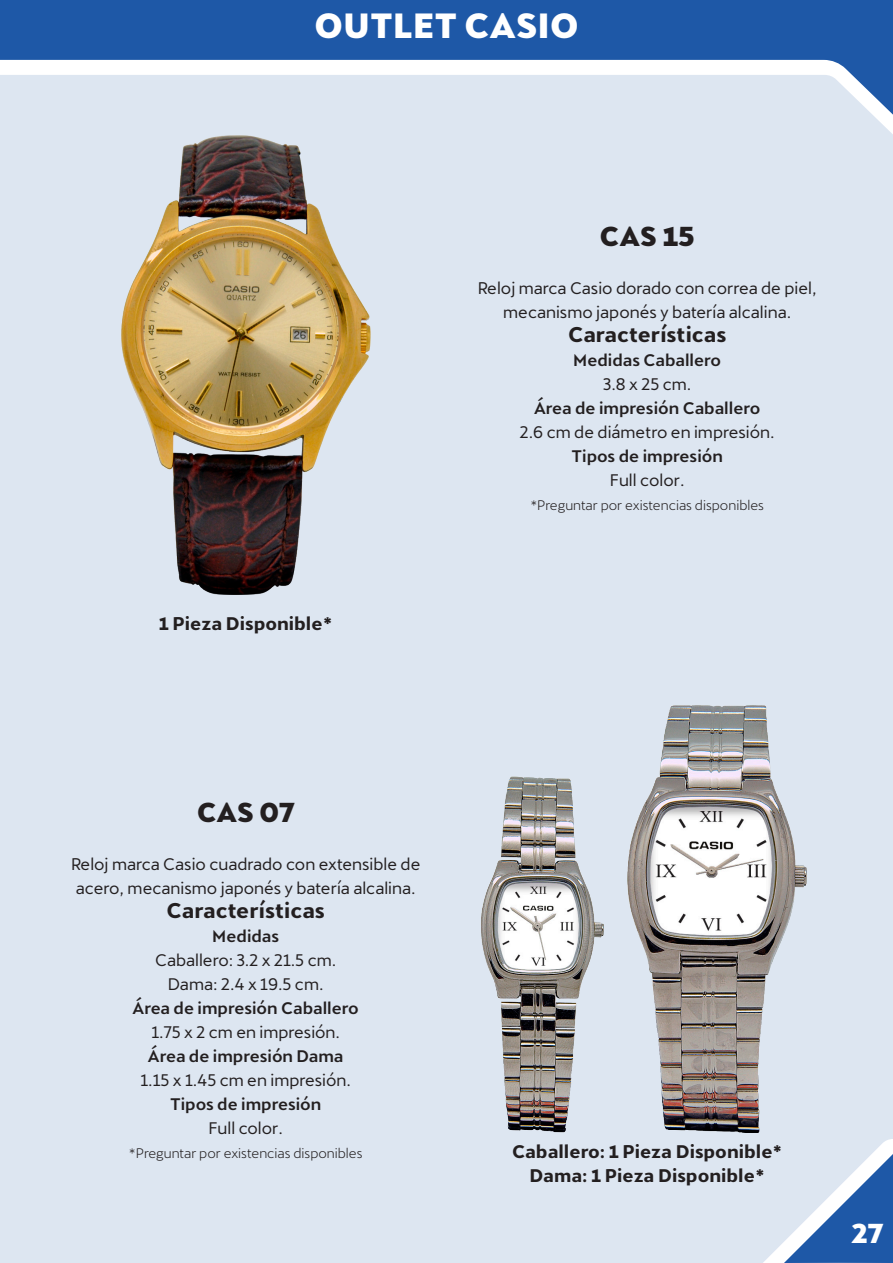
<style>
.page{position:relative;width:893px;height:1263px;background:#fff}
.page>*{position:absolute;margin:0;border:0;box-sizing:border-box;transform-origin:0 0}
.t1{font:800 34.5px "Cupra";color:#fff}
.Titulo{font:800 27px "Cupra";color:#231f20}
.t2{font:800 27px "Cupra";color:#fff}
.t3{font:700 21px "Cupra";color:#231f20}
.t4{font:700 18px "Cupra";color:#231f20}
.Texto{font:16.5px/24px "Cupra";color:#231f20;text-align:center}
.Texto_Negritas{font:500 16.5px "Cupra";color:#231f20}
.Titulo-2{font:13.5px "Cupra";color:#231f20}
</style>
<div class="page">
<svg style="left:1px;top:0;width:892px;height:75px;fill:#1e58a7"></svg>
<svg style="left:0;top:0;width:1px;height:60px"></svg>
<div style="left:0;top:75px;width:893px;height:1188px;background:#dde6f1"></div>
<img style="left:101px;top:126px;width:289px;height:480px">
<img style="left:614px;top:702px;width:206px;height:432px">
<img style="left:475px;top:774px;width:133px;height:360px">
<p class="t1" style="left:314px;top:6px;width:266px">OUTLET CASIO</p>
<p class="t4" style="left:159px;top:613px;width:175px">1 Pieza Disponible*</p>
<p class="Titulo" style="left:600px;top:221px;width:97px">CAS 15</p>
<p class="Texto" style="left:478px;top:273px;width:340px">Reloj marca Casio dorado con correa de piel, mecanismo japonés y batería alcalina.</p>
<p class="Texto_Negritas" style="left:573px;top:351px;width:149px">Medidas Caballero</p>
<p class="Texto" style="left:603px;top:369px;width:90px">3.8 x 25 cm.</p>
<p class="Texto_Negritas" style="left:534px;top:399px;width:228px">Área de impresión Caballero</p>
<p class="Texto" style="left:520px;top:417px;width:256px">2.6 cm de diámetro en impresión.</p>
<p class="Texto_Negritas" style="left:571px;top:447px;width:153px">Tipos de impresión</p>
<p class="Texto" style="left:610px;top:465px;width:76px">Full color.</p>
<p class="t3" style="left:568px;top:322px;width:160px">Características</p>
<p class="Titulo-2" style="left:530px;top:493px;width:235px">*Preguntar por existencias disponibles</p>
<p class="Titulo" style="left:197px;top:797px;width:100px">CAS 07</p>
<p class="Texto" style="left:71px;top:849px;width:351px;text-align:left">Reloj marca Casio cuadrado con extensible de acero, mecanismo japonés y batería alcalina.</p>
<p class="Texto_Negritas" style="left:212px;top:927px;width:68px">Medidas</p>
<p class="Texto" style="left:155px;top:945px;width:183px">Caballero: 3.2 x 21.5 cm.</p>
<p class="Texto" style="left:168px;top:969px;width:157px">Dama: 2.4 x 19.5 cm.</p>
<p class="Texto_Negritas" style="left:133px;top:999px;width:228px">Área de impresión Caballero</p>
<p class="Texto" style="left:151px;top:1017px;width:190px">1.75 x 2 cm en impresión.</p>
<p class="Texto_Negritas" style="left:148px;top:1047px;width:197px">Área de impresión Dama</p>
<p class="Texto" style="left:140px;top:1065px;width:212px">1.15 x 1.45 cm en impresión.</p>
<p class="Texto_Negritas" style="left:170px;top:1095px;width:153px">Tipos de impresión</p>
<p class="Texto" style="left:208px;top:1113px;width:76px">Full color.</p>
<p class="t3" style="left:167px;top:898px;width:160px">Características</p>
<p class="Titulo-2" style="left:129px;top:1141px;width:235px">*Preguntar por existencias disponibles</p>
<p class="t4" style="left:512px;top:1141px;width:272px">Caballero: 1 Pieza Disponible*</p>
<p class="t4" style="left:530px;top:1165px;width:237px">Dama: 1 Pieza Disponible*</p>
<h2 class="t2" style="left:851px;top:1218px;width:33px">27</h2>
</div>
